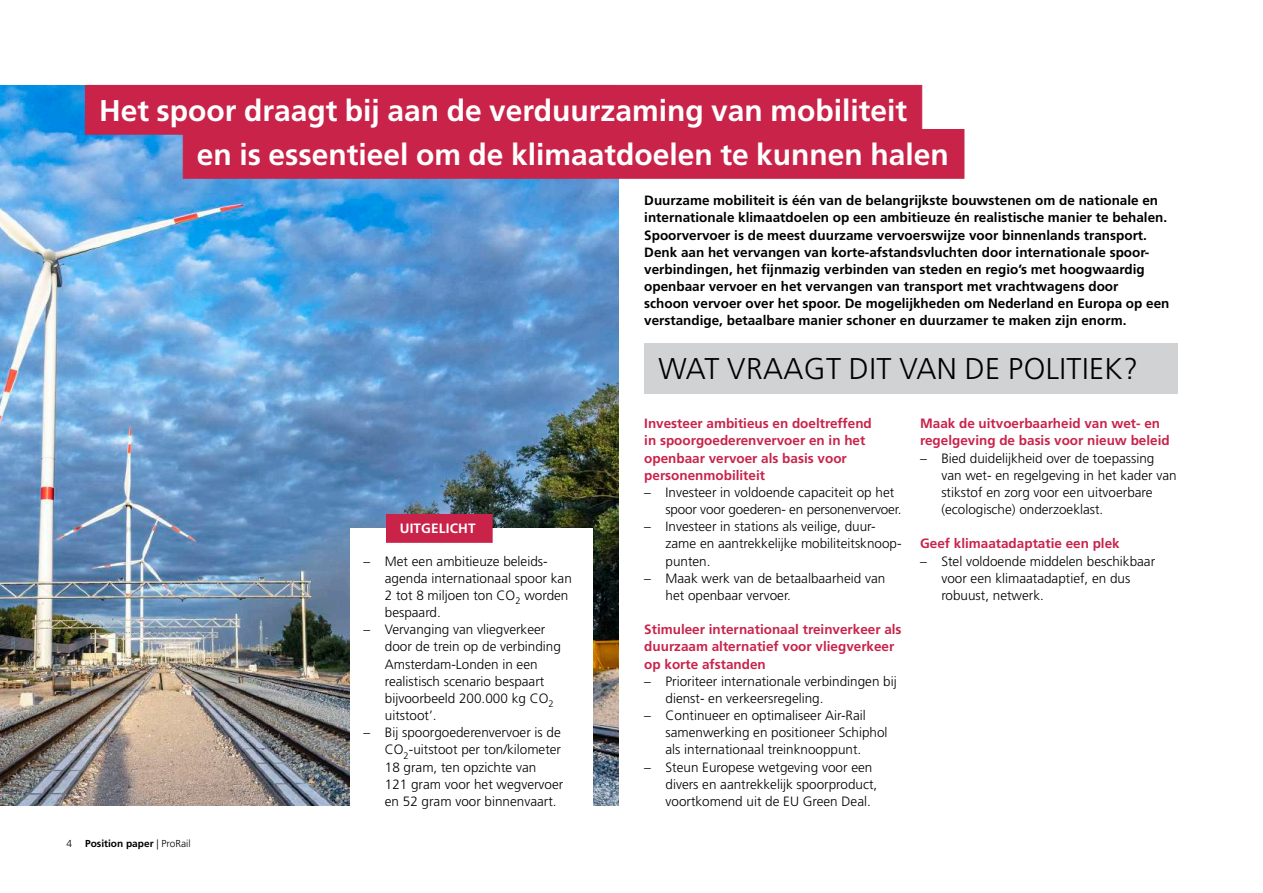
<style>
.page{position:relative;width:1263px;height:893px;background:#fff}
.page>*{position:absolute;margin:0;border:0;box-sizing:border-box;transform-origin:0 0}
.t1{font:700 30px/44.1px "Frutiger";color:#fff}
.t2{font:300 30px "Frutiger";letter-spacing:.015em;color:#000}
.t3{font:300 13.5px/17.1px "Frutiger";color:#000}
.t4{font:700 13.5px/17.1px "Frutiger";color:#000}
.t5{font:700 13.5px/17.1px "Frutiger";color:#c9234a}
.t6{font:700 13.5px "Frutiger";letter-spacing:.015em;color:#fff}
.t7{font:700 10.2px "Frutiger";color:#000}
.t8{font:300 10.2px "Frutiger";color:#000}
.s1{font-weight:300}
</style>
<div class="page">
<img style="left:0;top:85px;width:619px;height:721px">
<div style="left:85px;top:85px;width:837px;height:50px;background:#c9234a"></div>
<div style="left:183px;top:129px;width:781px;height:50px;background:#c9234a;border:1px solid #c9234a"></div>
<div style="left:644px;top:344px;width:534px;height:50px;background:#d1d2d4"></div>
<div style="left:351px;top:529px;width:242px;height:364px;background:#fff"></div>
<div style="left:386px;top:514px;width:106px;height:28px;background:#c9234a"></div>
<div style="left:386px;top:514px;width:106px;height:29px;border:1px solid #c9234a"></div>
<h1 class="t1" style="left:197px;top:88px;width:753px;text-indent:-98px">Het spoor draagt bij aan de verduurzaming van mobiliteit en is essentieel om de klimaatdoelen te kunnen halen</h1>
<p class="t8" style="left:67px;top:838px;width:7px">4</p>
<p class="t7" style="left:85px;top:838px;width:107px">Position paper <span class="s1">| ProRail</span></p>
<p class="t6" style="left:400px;top:521px;width:77px">UITGELICHT</p>
<p class="t3" style="left:385px;top:552px;width:189px;text-indent:-21px">– Met een ambitieuze beleids&shy;agenda internationaal spoor kan<br>2 tot 8 miljoen ton CO<sub>2</sub> worden bespaard.</p>
<p class="t3" style="left:385px;top:621px;width:178px;text-indent:-21px">– Vervanging van vliegverkeer door de trein op de verbinding<br>Amsterdam-Londen in een realistisch scenario bespaart bijvoorbeeld 200.000 kg CO<sub>2 </sub>uitstoot’.</p>
<p class="t3" style="left:385px;top:724px;width:180px;text-indent:-21px">– Bij spoorgoederenvervoer is de<br>CO<sub>2</sub>-uitstoot per ton/kilometer<br>18 gram, ten opzichte van<br>121 gram voor het wegvervoer en 52 gram voor binnenvaart.</p>
<p class="t4" style="left:644px;top:192px;width:527px">Duurzame mobiliteit is één van de belangrijkste bouwstenen om de nationale en internationale klimaatdoelen op een ambitieuze én realistische manier te behalen.<br>Spoorvervoer is de meest duurzame vervoerswijze voor binnenlands transport.<br>Denk aan het vervangen van korte-afstandsvluchten door internationale spoor&shy;verbindingen, het fijnmazig verbinden van steden en regio’s met hoogwaardig openbaar vervoer en het vervangen van transport met vrachtwagens door<br>schoon vervoer over het spoor. De mogelijkheden om Nederland en Europa op een verstandige, betaalbare manier schoner en duurzamer te maken zijn enorm.</p>
<h1 class="t2" style="left:658px;top:352px;width:481px">WAT VRAAGT DIT VAN DE POLITIEK?</h1>
<p class="t5" style="left:644px;top:415px;width:229px">Investeer ambitieus en doeltreffend in spoorgoederenvervoer en in het openbaar vervoer als basis voor personenmobiliteit</p>
<p class="t3" style="left:665px;top:484px;width:237px;text-indent:-21px">– Investeer in voldoende capaciteit op het spoor voor goederen- en personenvervoer.</p>
<p class="t3" style="left:665px;top:518px;width:238px;text-indent:-21px">– Investeer in stations als veilige, duur&shy;zame en aantrekkelijke mobiliteitsknoop&shy;punten.</p>
<p class="t3" style="left:665px;top:570px;width:221px;text-indent:-21px">– Maak werk van de betaalbaarheid van het openbaar vervoer.</p>
<p class="t5" style="left:644px;top:621px;width:259px">Stimuleer internationaal treinverkeer als duurzaam alternatief voor vliegverkeer op korte afstanden</p>
<p class="t3" style="left:665px;top:673px;width:233px;text-indent:-21px">– Prioriteer internationale verbindingen bij dienst- en verkeersregeling.</p>
<p class="t3" style="left:665px;top:707px;width:224px;text-indent:-21px">– Continueer en optimaliseer Air-Rail samenwerking en positioneer Schiphol als internationaal treinknooppunt.</p>
<p class="t3" style="left:665px;top:758px;width:213px;text-indent:-21px">– Steun Europese wetgeving voor een divers en aantrekkelijk spoorproduct, voortkomend uit de EU Green Deal.</p>
<p class="t5" style="left:920px;top:415px;width:251px">Maak de uitvoerbaarheid van wet- en regelgeving de basis voor nieuw beleid</p>
<p class="t3" style="left:941px;top:450px;width:237px;text-indent:-21px">– Bied duidelijkheid over de toepassing van wet- en regelgeving in het kader van stikstof en zorg voor een uitvoerbare (ecologische) onderzoeklast.</p>
<p class="t5" style="left:920px;top:535px;width:201px">Geef klimaatadaptatie een plek</p>
<p class="t3" style="left:941px;top:552px;width:215px;text-indent:-21px">– Stel voldoende middelen beschikbaar voor een klimaatadaptief, en dus robuust, netwerk.</p>
</div>
